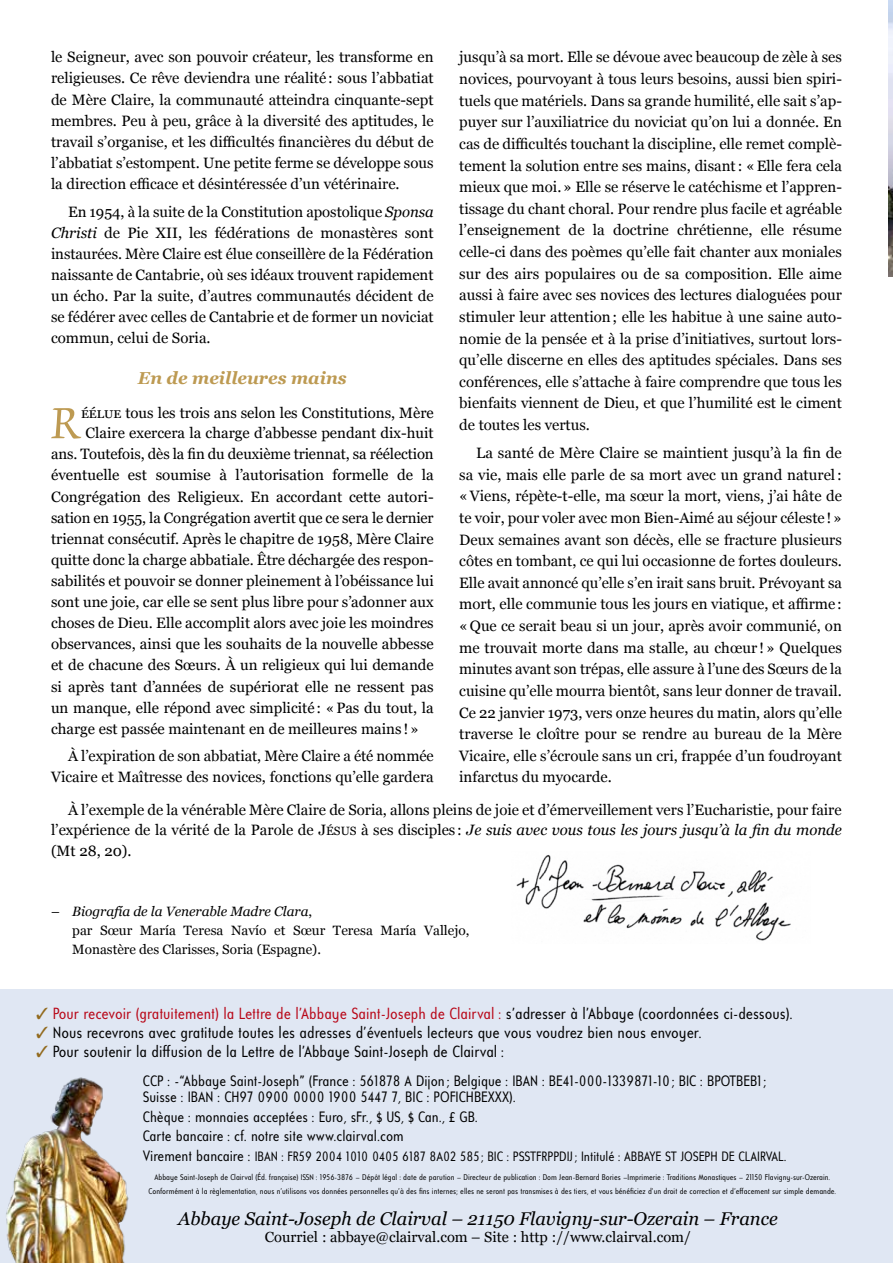
<style>
.page{position:relative;width:893px;height:1263px;background:#fff}
.page>*{position:absolute;margin:0;border:0;box-sizing:border-box;transform-origin:0 0}
._04_Lettrine_deux_li{font:50.55px "Zapf Chancery Std";color:#bd9a52}
._06_Adresse{font:italic 18.3px "Georgia Pro";color:#000}
._03_Intertitre{font:italic 700 17.25px "Georgia Pro";color:#bd9a52}
._06_Pour_recevoir_gr{font:16.2px "Universalis ADF Cd Std";color:#000}
._06_Pour_recevoir_gr-2{font:16.2px "Universalis ADF Cd Std";color:#b80718}
._04_Normal_2_colonne{font:15px/21.6px "Georgia";color:#000;text-align:justify}
._04_Lettrine_deux_li-2{font:15px "Georgia Pro";color:#000}
._05_Versements{font:15px/16.5px "Universalis ADF Cd Std";color:#000}
._04_Normal_1_colonne{font:15px/20.2px "Georgia";color:#000;text-align:justify}
._07_Courriel{font:14.7px "Georgia Pro";color:#000}
._08_Bibliographie{font:13.5px/18.8px "Georgia";color:#000}
._05_Versements-2{font:13.5px "Universalis ADF Cd Std";color:#000}
._05_Versements_bis{font:8.25px "Universalis ADF Cd Std";color:#000}
.s1{font-style:italic}
.s2{font-family:"Georgia SC800"}
.s3{font-family:"Georgia SC800";font-size:12px}
.s4{color:#926a1d}
.s5{color:#000}
.s6{font-size:15px}
</style>
<div class="page">
<div style="left:0;top:990px;width:893px;height:273px;background:#e0e7f3"></div>
<img style="left:6px;top:1077px;width:123px;height:186px">
<img style="left:889px;top:0;width:4px;height:276px">
<img style="left:516px;top:854px;width:275px;height:87px">
<p class="_04_Normal_2_colonne" style="left:51px;top:46px;width:384px;line-height:21.1px">le Seigneur, avec son pouvoir créateur, les transforme en religieuses. Ce rêve deviendra une réalité : sous l’abbatiat de Mère Claire, la communauté atteindra cinquante-sept membres. Peu à peu, grâce à la diversité des aptitudes, le travail s’organise, et les difficultés financières du début de l’abbatiat s’estompent. Une petite ferme se développe sous la direction efficace et désintéressée d’un vétérinaire.</p>
<p class="_04_Normal_2_colonne" style="left:51px;top:200px;width:384px;line-height:21.1px;text-indent:17px">En 1954, à la suite de la Constitution apostolique <span class="s1">Sponsa Christi</span> de Pie XII, les fédérations de monastères sont instaurées. Mère Claire est élue conseillère de la Fédération naissante de Cantabrie, où ses idéaux trouvent rapidement un écho. Par la suite, d’autres communautés décident de se fédérer avec celles de Cantabrie et de former un noviciat commun, celui de Soria.</p>
<p class="_03_Intertitre" style="left:138px;top:368px;width:210px">En de meilleures mains</p>
<p class="_04_Lettrine_deux_li" style="left:51px;top:397px;width:30px">R</p>
<p class="_04_Lettrine_deux_li-2" style="left:81px;top:404px;width:354px">éélue tous les trois ans selon les Constitutions, Mère</p>
<p class="_04_Lettrine_deux_li-2" style="left:86px;top:424px;width:350px">Claire exercera la charge d’abbesse pendant dix-huit</p>
<p class="_04_Lettrine_deux_li-2" style="left:51px;top:446px;width:384px">ans. Toutefois, dès la fin du deuxième triennat, sa réélection</p>
<p class="_04_Lettrine_deux_li-2" style="left:51px;top:467px;width:384px">éventuelle est soumise à l’autorisation formelle de la</p>
<p class="_04_Lettrine_deux_li-2" style="left:51px;top:488px;width:384px">Congrégation des Religieux. En accordant cette autori-</p>
<p class="_04_Lettrine_deux_li-2" style="left:51px;top:509px;width:384px">sation en 1955, la Congrégation avertit que ce sera le dernier</p>
<p class="_04_Lettrine_deux_li-2" style="left:51px;top:530px;width:384px">triennat consécutif. Après le chapitre de 1958, Mère Claire</p>
<p class="_04_Lettrine_deux_li-2" style="left:51px;top:551px;width:384px">quitte donc la charge abbatiale. Être déchargée des respon-</p>
<p class="_04_Lettrine_deux_li-2" style="left:51px;top:572px;width:384px">sabilités et pouvoir se donner pleinement à l’obéissance lui</p>
<p class="_04_Lettrine_deux_li-2" style="left:51px;top:593px;width:384px">sont une joie, car elle se sent plus libre pour s’adonner aux</p>
<p class="_04_Lettrine_deux_li-2" style="left:51px;top:614px;width:384px">choses de Dieu. Elle accomplit alors avec joie les moindres</p>
<p class="_04_Lettrine_deux_li-2" style="left:51px;top:636px;width:384px">observances, ainsi que les souhaits de la nouvelle abbesse</p>
<p class="_04_Lettrine_deux_li-2" style="left:51px;top:657px;width:384px">et de chacune des Sœurs. À un religieux qui lui demande</p>
<p class="_04_Lettrine_deux_li-2" style="left:51px;top:678px;width:384px">si après tant d’années de supériorat elle ne ressent pas</p>
<p class="_04_Lettrine_deux_li-2" style="left:51px;top:699px;width:384px">un manque, elle répond avec simplicité : «Pas du tout, la</p>
<p class="_04_Lettrine_deux_li-2" style="left:51px;top:720px;width:369px">charge est passée maintenant en de meilleures mains !»</p>
<p class="_04_Normal_2_colonne" style="left:51px;top:745px;width:384px;line-height:21.1px;text-align:right">À l’expiration de son abbatiat, Mère Claire a été nommée<br>Vicaire et Maîtresse des novices, fonctions qu’elle gardera</p>
<p class="_04_Normal_2_colonne" style="left:459px;top:46px;width:384px">jusqu’à sa mort. Elle se dévoue avec beaucoup de zèle à ses novices, pourvoyant à tous leurs besoins, aussi bien spiri&shy;tuels que matériels. Dans sa grande humilité, elle sait s’ap&shy;puyer sur l’auxiliatrice du noviciat qu’on lui a donnée. En cas de difficultés touchant la discipline, elle remet complè&shy;tement la solution entre ses mains, disant: «Elle fera cela mieux que moi.» Elle se réserve le catéchisme et l’appren&shy;tissage du chant choral. Pour rendre plus facile et agréable l’enseignement de la doctrine chrétienne, elle résume celle-ci dans des poèmes qu’elle fait chanter aux moniales sur des airs populaires ou de sa composition. Elle aime aussi à faire avec ses novices des lectures dialoguées pour stimuler leur attention; elle les habitue à une saine auto&shy;nomie de la pensée et à la prise d’initiatives, surtout lors&shy;qu’elle discerne en elles des aptitudes spéciales. Dans ses conférences, elle s’attache à faire comprendre que tous les bienfaits viennent de Dieu, et que l’humilité est le ciment de toutes les vertus.</p>
<p class="_04_Normal_2_colonne" style="left:459px;top:441px;width:384px;text-indent:17px">La santé de Mère Claire se maintient jusqu’à la fin de sa vie, mais elle parle de sa mort avec un grand naturel: «Viens, répète-t-elle, ma sœur la mort, viens, j’ai hâte de te voir, pour voler avec mon Bien-Aimé au séjour céleste!» Deux semaines avant son décès, elle se fracture plusieurs côtes en tombant, ce qui lui occasionne de fortes douleurs.<br>Elle avait annoncé qu’elle s’en irait sans bruit. Prévoyant sa mort, elle communie tous les jours en viatique, et affirme : «Que ce serait beau si un jour, après avoir communié, on me trouvait morte dans ma stalle, au chœur !» Quelques minutes avant son trépas, elle assure à l’une des Sœurs de la cuisine qu’elle mourra bientôt, sans leur donner de travail.<br>Ce 22 janvier 1973, vers onze heures du matin, alors qu’elle traverse le cloître pour se rendre au bureau de la Mère Vicaire, elle s’écroule sans un cri, frappée d’un foudroyant infarctus du myocarde.</p>
<p class="_04_Normal_1_colonne" style="left:51px;top:799px;width:792px;text-indent:17px">À l’exemple de la vénérable Mère Claire de Soria, allons pleins de joie et d’émerveillement vers l’Eucharistie, pour faire l’expérience de la vérité de la Parole de <span class="s2">J</span><span class="s3">ÉSUS</span> à ses disciples : <span class="s1">Je suis avec vous tous les jours jusqu’à la fin du monde </span>(Mt 28, 20).</p>
<p class="_08_Bibliographie" style="left:72px;top:901px;width:399px;text-indent:-21px">– <span class="s1">Biografía de la Venerable Madre Clara</span>,<br>par Sœur María Teresa Navío et Sœur Teresa María Vallejo,<br>Monastère des Clarisses, Soria (Espagne).</p>
<p class="_06_Pour_recevoir_gr-2" style="left:36px;top:1004px;width:758px"><span class="s4">✓</span> Pour recevoir (gratuitement) la Lettre de l’Abbaye Saint-Joseph de Clairval : <span class="s5">s’adresser à l’Abbaye (coordonnées ci-dessous).</span></p>
<p class="_06_Pour_recevoir_gr" style="left:36px;top:1023px;width:667px"><span class="s4">✓</span> Nous recevrons avec gratitude toutes les adresses d’éventuels lecteurs que vous voudrez bien nous envoyer.</p>
<p class="_06_Pour_recevoir_gr" style="left:36px;top:1042px;width:470px"><span class="s4">✓</span> Pour soutenir la diffusion de la Lettre de l’Abbaye Saint-Joseph de Clairval :</p>
<p class="_05_Versements" style="left:143px;top:1072px;width:625px">CCP : ‑“Abbaye Saint-Joseph” (France : 561878 A Dijon ; Belgique : IBAN : BE41-000-1339871-10 ; BIC : BPOTBEB1 ;<br>Suisse : IBAN : CH97 0900 0000 1900 5447 7, BIC : POFICHBEXXX).</p>
<p class="_05_Versements" style="left:143px;top:1108px;width:337px">Chèque : monnaies acceptées : Euro, sFr., $ US, $ Can., £ GB.</p>
<p class="_05_Versements" style="left:143px;top:1128px;width:262px">Carte bancaire : cf. notre site www.clairval.com</p>
<p class="_05_Versements-2" style="left:143px;top:1148px;width:645px"><span class="s6">Virement bancaire :</span> IBAN : FR59 2004 1010 0405 6187 8A02 585 ; BIC : PSSTFRPPDIJ ; Intitulé : ABBAYE ST JOSEPH DE CLAIRVAL.</p>
<p class="_05_Versements_bis" style="left:154px;top:1172px;width:677px">Abbaye Saint-Joseph de Clairval (Éd. française) ISSN : 1956-3876 – Dépôt légal : date de parution – Directeur de publication : Dom Jean-Bernard Bories –Imprimerie : Traditions Monastiques – 21150 Flavigny-sur-Ozerain.</p>
<p class="_05_Versements_bis" style="left:149px;top:1186px;width:689px">Conformément à la règlementation, nous n’utilisons vos données personnelles qu’à des fins internes; elles ne seront pas transmises à des tiers, et vous bénéficiez d’un droit de correction et d’effacement sur simple demande.</p>
<p class="_06_Adresse" style="left:178px;top:1208px;width:601px">Abbaye Saint-Joseph de Clairval – 21150 Flavigny-sur-Ozerain – France</p>
<p class="_07_Courriel" style="left:265px;top:1228px;width:428px">Courriel : abbaye@clairval.com – Site : http ://www.clairval.com/</p>
</div>
